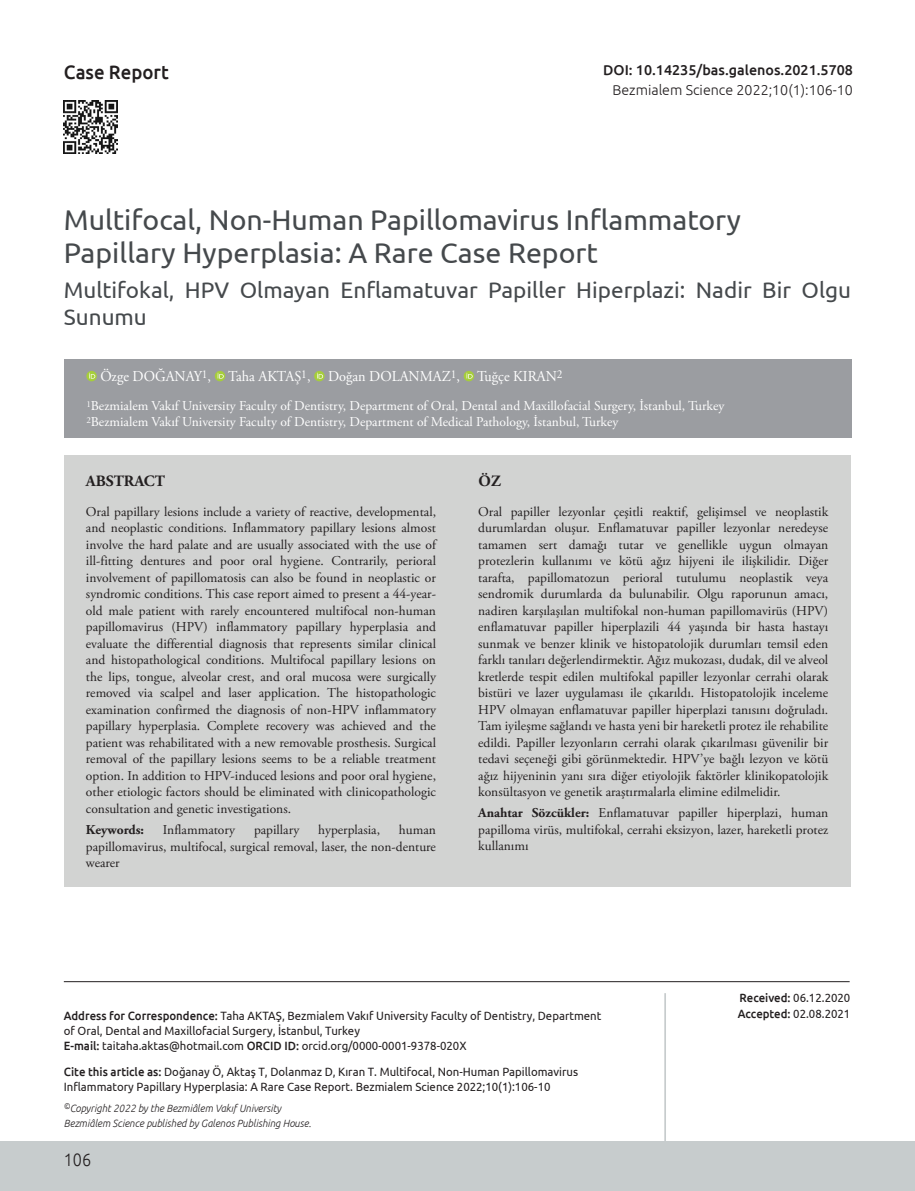
<style>
.page{position:relative;width:915px;height:1191px;background:#fff}
.page>*{position:absolute;margin:0;border:0;box-sizing:border-box;transform-origin:0 0}
.BASLIK{font:28.5px/33px "Ubuntu";color:#45494c}
._2__BASLIK{font:22.5px/27px "Ubuntu";color:#45494c}
.t1{font:500 19.5px "Ubuntu";color:#231f20;scale:.95 1}
.t2{font:300 18px "Ubuntu";color:#231f20;scale:.9 1}
.OZET{font:700 15.75px "Adobe Garamond Pro";color:#231f20}
.YAZARLAR{font:15px "Adobe Garamond Pro";color:#fff;scale:.95 1}
.SAYFA_ARA{font:500 14.25px/20.2px "Ubuntu";color:#231f20;text-align:right}
.OZET-2{font:13.5px/16.5px "Adobe Garamond Pro";color:#231f20;text-align:justify}
.KURUM{font:13.5px "Adobe Garamond Pro";color:#fff}
.OZET-3{font:700 13.5px "Adobe Garamond Pro";color:#231f20}
.CITE_AS{font:12px/15.5px "Ubuntu";color:#231f20;scale:.95 1}
.CITE_AS-2{font:italic 300 10.5px/14.9px "Ubuntu";color:#231f20;scale:.95 1}
.s1{font-weight:300}
.s2{font-weight:700}
.s3{font-weight:500}
</style>
<div class="page">
<div style="left:0;top:1141px;width:914px;height:50px;background:#c7cccd"></div>
<div style="left:64px;top:455px;width:786px;height:431px;background:#d2d3d2"></div>
<div style="left:64px;top:359px;width:786px;height:78px;background:#9b9da1"></div>
<svg style="left:86px;top:371px;width:11px;height:10px"></svg>
<svg style="left:89px;top:373px;width:6px;height:5px"></svg>
<svg style="left:215px;top:371px;width:10px;height:10px"></svg>
<svg style="left:217px;top:373px;width:7px;height:5px"></svg>
<svg style="left:314px;top:371px;width:10px;height:10px"></svg>
<svg style="left:317px;top:373px;width:6px;height:5px"></svg>
<svg style="left:463px;top:371px;width:11px;height:10px"></svg>
<svg style="left:466px;top:373px;width:6px;height:5px"></svg>
<hr style="left:64px;top:981px;width:785px;height:1px;background:#231f20">
<img style="left:64px;top:100px;width:53px;height:54px">
<hr style="left:664px;top:993px;width:1px;height:148px;background:#c7cccd">
<p class="t1" style="left:64px;top:60px;width:112px">Case Report</p>
<p class="SAYFA_ARA" style="left:603px;top:59px;width:251px">DOI: 10.14235/bas.galenos.2021.5708<br><span class="s1">Bezmialem Science 2022;10(1):106-10</span></p>
<p class="BASLIK" style="left:64px;top:202px;width:678px">Multifocal, Non-Human Papillomavirus Inflammatory<br>Papillary Hyperplasia: A Rare Case Report</p>
<p class="_2__BASLIK" style="left:64px;top:276px;width:788px">Multifokal, HPV Olmayan Enflamatuvar Papiller Hiperplazi: Nadir Bir Olgu<br>Sunumu</p>
<p class="YAZARLAR" style="left:100px;top:367px;width:488px">Özge DOĞANAY<sup>1</sup>, Taha AKTAŞ<sup>1</sup>, Doğan DOLANMAZ<sup>1</sup>, Tuğçe KIRAN<sup>2</sup></p>
<p class="KURUM" style="left:86px;top:397px;width:639px"><sup>1</sup>Bezmialem Vakıf University Faculty of Dentistry, Department of Oral, Dental and Maxillofacial Surgery, İstanbul, Turkey</p>
<p class="KURUM" style="left:86px;top:414px;width:533px"><sup>2</sup>Bezmialem Vakıf University Faculty of Dentistry, Department of Medical Pathology, İstanbul, Turkey</p>
<p class="OZET" style="left:86px;top:472px;width:80px">ABSTRACT</p>
<p class="OZET" style="left:478px;top:472px;width:24px">ÖZ</p>
<p class="OZET-2" style="left:86px;top:504px;width:351px">Oral papillary lesions include a variety of reactive, developmental, and neoplastic conditions. Inflammatory papillary lesions almost involve the hard palate and are usually associated with the use of ill-fitting dentures and poor oral hygiene. Contrarily, perioral involvement of papillomatosis can also be found in neoplastic or syndromic conditions. This case report aimed to present a 44-year&shy;old male patient with rarely encountered multifocal non-human papillomavirus (HPV) inflammatory papillary hyperplasia and evaluate the differential diagnosis that represents similar clinical and histopathological conditions. Multifocal papillary lesions on the lips, tongue, alveolar crest, and oral mucosa were surgically removed via scalpel and laser application. The histopathologic examination confirmed the diagnosis of non-HPV inflammatory papillary hyperplasia. Complete recovery was achieved and the patient was rehabilitated with a new removable prosthesis. Surgical removal of the papillary lesions seems to be a reliable treatment option. In addition to HPV-induced lesions and poor oral hygiene, other etiologic factors should be eliminated with clinicopathologic consultation and genetic investigations.</p>
<p class="OZET-3" style="left:86px;top:822px;width:60px">Keywords:</p>
<p class="OZET-2" style="left:163px;top:822px;width:74px">Inflammatory</p>
<p class="OZET-2" style="left:254px;top:822px;width:47px">papillary</p>
<p class="OZET-2" style="left:318px;top:822px;width:63px">hyperplasia,</p>
<p class="OZET-2" style="left:478px;top:503px;width:351px">Oral papiller lezyonlar çeşitli reaktif, gelişimsel ve neoplastik durumlardan oluşur. Enflamatuvar papiller lezyonlar neredeyse tamamen sert damağı tutar ve genellikle uygun olmayan protezlerin kullanımı ve kötü ağız hijyeni ile ilişkilidir. Diğer tarafta, papillomatozun perioral tutulumu neoplastik veya sendromik durumlarda da bulunabilir. Olgu raporunun amacı, nadiren karşılaşılan multifokal non-human papillomavirüs (HPV) enflamatuvar papiller hiperplazili 44 yaşında bir hasta hastayı sunmak ve benzer klinik ve histopatolojik durumları temsil eden farklı tanıları değerlendirmektir. Ağız mukozası, dudak, dil ve alveol kretlerde tespit edilen multifokal papiller lezyonlar cerrahi olarak bistüri ve lazer uygulaması ile çıkarıldı. Histopatolojik inceleme HPV olmayan enflamatuvar papiller hiperplazi tanısını doğruladı.<br>Tam iyileşme sağlandı ve hasta yeni bir hareketli protez ile rehabilite edildi. Papiller lezyonların cerrahi olarak çıkarılması güvenilir bir tedavi seçeneği gibi görünmektedir. HPV’ye bağlı lezyon ve kötü ağız hijyeninin yanı sıra diğer etiyolojik faktörler klinikopatolojik konsültasyon ve genetik araştırmalarla elimine edilmelidir.</p>
<p class="OZET-2" style="left:478px;top:805px;width:351px"><span class="s2">Anahtar Sözcükler:</span> Enflamatuvar papiller hiperplazi, human papilloma virüs, multifokal, cerrahi eksizyon, lazer, hareketli protez kullanımı</p>
<p class="OZET-2" style="left:86px;top:822px;width:351px;text-indent:313px">human papillomavirus, multifocal, surgical removal, laser, the non-denture wearer</p>
<p class="CITE_AS" style="left:64px;top:1007px;width:567px"><span class="s3">Address for Correspondence:</span> Taha AKTAŞ, Bezmialem Vakıf University Faculty of Dentistry, Department of Oral, Dental and Maxillofacial Surgery, İstanbul, Turkey<br><span class="s3">E-mail:</span> taitaha.aktas@hotmail.com <span class="s3">ORCID ID:</span> orcid.org/0000-0001-9378-020X</p>
<p class="CITE_AS" style="left:64px;top:1064px;width:543px;line-height:15px"><span class="s3">Cite this article as:</span> Doğanay Ö, Aktaş T, Dolanmaz D, Kıran T. Multifocal, Non-Human Papillomavirus<br>Inflammatory Papillary Hyperplasia: A Rare Case Report. Bezmialem Science 2022;10(1):106-10</p>
<p class="CITE_AS-2" style="left:64px;top:1100px;width:262px"><sup>©</sup>Copyright 2022 by the Bezmiâlem Vakıf University<br>Bezmiâlem Science published by Galenos Publishing House.</p>
<h3 class="t2" style="left:64px;top:1148px;width:32px">106</h3>
<p class="CITE_AS" style="left:739px;top:990px;width:118px"><span class="s3">Received:</span> 06.12.2020</p>
<p class="CITE_AS" style="left:737px;top:1006px;width:120px"><span class="s3">Accepted:</span> 02.08.2021</p>
</div>
